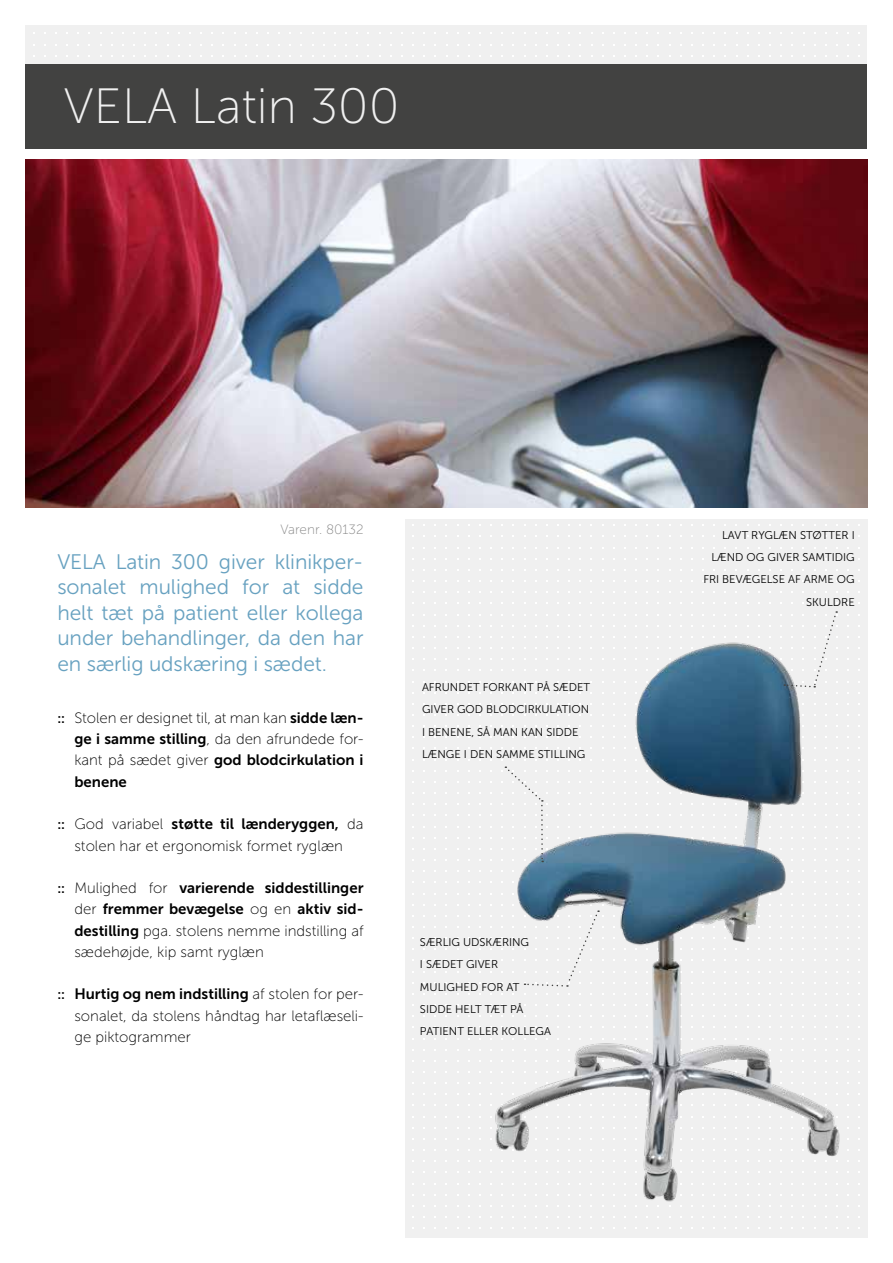
<style>
.page{position:relative;width:893px;height:1263px;background:#fff}
.page>*{position:absolute;margin:0;border:0;box-sizing:border-box;transform-origin:0 0}
.t1{font:49.5px "Museo Sans 100";color:#f0f0f0}
.t2{font:21px/25.5px "Museo Sans 300";letter-spacing:-.005em;color:#67a1c0;text-align:justify}
.t3{font:15px/21.3px "Museo Sans 100";color:#000}
.t4{font:15px/21.3px "Museo Sans 700";color:#000}
.t5{font:13.5px "Museo Sans 100";color:#878787}
.t6{font:11.25px/22.2px "Museo Sans 300";color:#000}
.s1{font-family:"Museo Sans 700";font-size:13.5px}
.s2{font-family:"Museo Sans 700"}
.s3{font-family:"Museo Sans 100"}
.s4{font-size:13.5px}
</style>
<div class="page">
<div style="left:26px;top:64px;width:841px;height:85px;background:#424241"></div>
<div style="left:26px;top:26px;width:841px;height:38px;background:#f0f0f0"></div>
<img style="left:26px;top:159px;width:841px;height:348px">
<img style="left:340px;top:380px;width:528px;height:858px">
<svg style="left:598px;top:904px;width:6px;height:13px"></svg>
<div style="left:566px;top:913px;width:32px;height:74px;background:#f0f0f0"></div>
<svg style="left:524px;top:982px;width:40px;height:5px"></svg>
<svg style="left:813px;top:614px;width:24px;height:80px"></svg>
<svg style="left:780px;top:680px;width:31px;height:14px"></svg>
<svg style="left:501px;top:766px;width:41px;height:39px"></svg>
<svg style="left:535px;top:800px;width:8px;height:62px"></svg>
<h1 class="t1" style="left:64px;top:80px;width:337px">VELA Latin 300</h1>
<p class="t5" style="left:280px;top:522px;width:85px">Varenr. 80132</p>
<h2 class="t2" style="left:57px;top:549px;width:308px">VELA Latin 300 giver klinikper&shy;sonalet mulighed for at sidde helt tæt på patient eller kollega under behandlinger, da den har en særlig udskæring i sædet.</h2>
<h3 class="t3" style="left:57px;top:707px;width:308px;text-align:right"><span class="s1">::</span> Stolen er designet til, at man kan <span class="s2">sidde læn&shy;ge i samme stilling</span>, da den afrundede for-</h3>
<h3 class="t4" style="left:74px;top:750px;width:291px"><span class="s3">kant på sædet giver</span> god blodcirkulation i benene</h3>
<h3 class="t4" style="left:57px;top:813px;width:308px"><span class="s4">::</span> <span class="s3">God variabel</span> støtte til lænderyggen, <span class="s3">da</span></h3>
<h3 class="t3" style="left:74px;top:835px;width:270px">stolen har et ergonomisk formet ryglæn</h3>
<h3 class="t4" style="left:57px;top:877px;width:308px;text-align:right"><span class="s4">::</span> <span class="s3">Mulighed for</span> varierende siddestillinger <span class="s3">der</span> fremmer bevægelse <span class="s3">og en</span> aktiv sid-</h3>
<h3 class="t3" style="left:74px;top:920px;width:291px"><span class="s2">destilling</span> pga. stolens nemme indstilling af sædehøjde, kip samt ryglæn</h3>
<h3 class="t4" style="left:57px;top:983px;width:308px"><span class="s4">::</span> Hurtig og nem indstilling <span class="s3">af stolen for per-</span></h3>
<h3 class="t3" style="left:74px;top:1005px;width:291px">sonalet, da stolens håndtag har letaflæseli&shy;ge piktogrammer</h3>
<p class="t6" style="left:422px;top:676px;width:170px">AFRUNDET FORKANT PÅ SÆDET<br>GIVER GOD BLODCIRKULATION<br>I BENENE, SÅ MAN KAN SIDDE<br>LÆNGE I DEN SAMME STILLING</p>
<p class="t6" style="left:420px;top:931px;width:133px">SÆRLIG UDSKÆRING<br>I SÆDET GIVER<br>MULIGHED FOR AT<br>SIDDE HELT TÆT PÅ<br>PATIENT ELLER KOLLEGA</p>
<p class="t6" style="left:703px;top:524px;width:153px;text-align:right">LAVT RYGLÆN STØTTER I<br>LÆND OG GIVER SAMTIDIG<br>FRI BEVÆGELSE AF ARME OG<br>SKULDRE</p>
</div>
